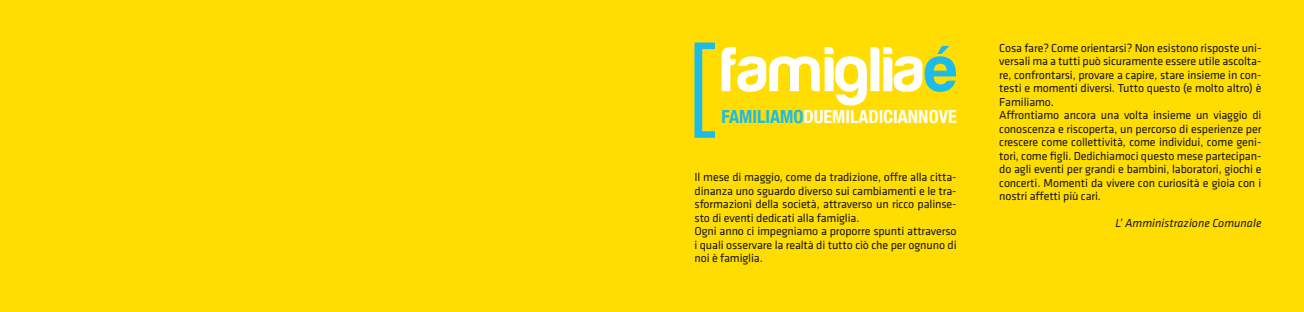
<style>
.page{position:relative;width:1304px;height:312px;background:#fff}
.page>*{position:absolute;margin:0;border:0;box-sizing:border-box;transform-origin:0 0}
.t1{font:700 condensed 18px "Helvetica Neue";color:#fff}
.t2{font:12px/13.5px "Klavika";letter-spacing:-.01em;color:#1a171c}
.t3{font:italic 12px "Klavika";color:#1a171c}
.s1{color:#1bbbea}
</style>
<div class="page">
<div style="left:0;top:0;width:652px;height:312px;background:#fd0"></div>
<div style="left:652px;top:0;width:652px;height:312px;background:#fd0"></div>
<svg style="left:722px;top:46px;width:234px;height:59px"></svg>
<svg style="left:694px;top:43px;width:21px;height:95px"></svg>
<h1 class="t1" style="left:722px;top:102px;width:237px"><span class="s1">FAMILIAMO</span>DUEMILADICIANNOVE</h1>
<p class="t2" style="left:694px;top:171px;width:264px">Il mese di maggio, come da tradizione, offre alla citta&shy;dinanza uno sguardo diverso sui cambiamenti e le tra&shy;sformazioni della società, attraverso un ricco palinse&shy;sto di eventi dedicati alla famiglia.<br>Ogni anno ci impegniamo a proporre spunti attraverso i quali osservare la realtà di tutto ciò che per ognuno di noi è famiglia.</p>
<p class="t2" style="left:999px;top:41px;width:264px">Cosa fare? Come orientarsi? Non esistono risposte uni&shy;versali ma a tutti può sicuramente essere utile ascolta&shy;re, confrontarsi, provare a capire, stare insieme in con&shy;testi e momenti diversi. Tutto questo (e molto altro) è Familiamo.<br>Affrontiamo ancora una volta insieme un viaggio di conoscenza e riscoperta, un percorso di esperienze per crescere come collettività, come individui, come geni&shy;tori, come figli. Dedichiamoci questo mese partecipan&shy;do agli eventi per grandi e bambini, laboratori, giochi e concerti. Momenti da vivere con curiosità e gioia con i nostri affetti più cari.</p>
<p class="t3" style="left:1116px;top:217px;width:147px">L’ Amministrazione Comunale</p>
</div>
